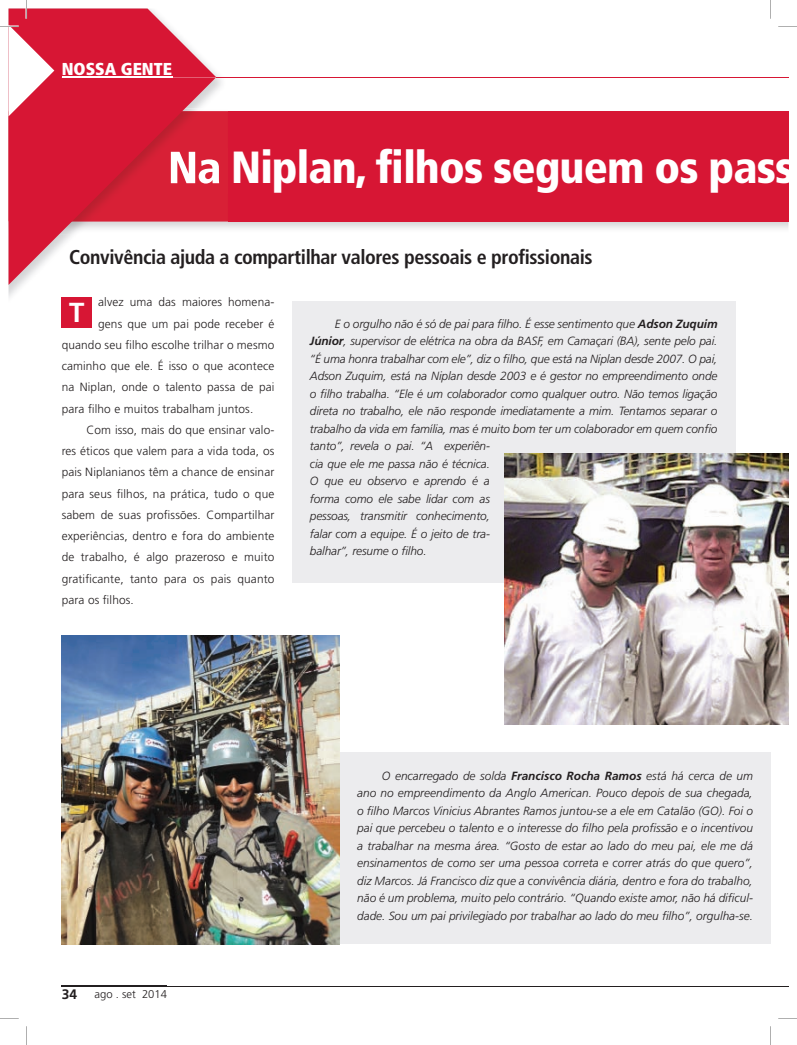
<style>
.page{position:relative;width:797px;height:1045px;background:#fff}
.page>*{position:absolute;margin:0;border:0;box-sizing:border-box;transform-origin:0 0}
.t1{font:900 condensed 45px "Frutiger LT Std";letter-spacing:-.02em;color:#fff}
.t2{font:700 27.5px "Frutiger";color:#fff}
.t3{font:700 condensed 20px "Frutiger LT Std";letter-spacing:-.02em;color:#231f20}
.t4{font:900 condensed 17.25px "Frutiger LT Std";color:#fff}
.t5{font:700 13.75px "Frutiger";color:#231f20}
.t6{font:italic 300 11.88px/17.5px "Frutiger";letter-spacing:-.01em;color:#231f20;text-align:justify}
.t7{font:300 11.88px "Frutiger";letter-spacing:.01em;color:#231f20}
.t8{font:300 11.25px "Frutiger";color:#231f20}
.s1{font-weight:700}
</style>
<div class="page">
<img style="left:228px;top:221px;width:560px;height:8px">
<div style="left:9px;top:111px;width:779px;height:110px;background:#d71634"></div>
<div style="left:339px;top:753px;width:431px;height:191px;background:#ececee"></div>
<div style="left:292px;top:301px;width:443px;height:282px;background:#ececee"></div>
<img style="left:216px;top:161px;width:4px;height:23px">
<svg style="left:9px;top:9px;width:207px;height:276px;fill:#d71634"></svg>
<svg style="left:172px;top:77px;width:44px;height:1px"></svg>
<hr style="left:62px;top:77px;width:110px;height:1px;background:#fff">
<hr style="left:216px;top:77px;width:572px;height:1px;background:#d71634">
<div style="left:62px;top:297px;width:30px;height:31px;background:#d71634"></div>
<svg style="left:770px;top:986px;width:18px;height:1px"></svg>
<hr style="left:62px;top:986px;width:708px;height:1px;background:#231f20">
<img style="left:62px;top:636px;width:277px;height:308px">
<img style="left:505px;top:454px;width:283px;height:270px">
<hr style="left:62px;top:985px;width:105px;height:1px;background:#231f20">
<svg style="left:770px;top:0;width:1px;height:19px"></svg>
<svg style="left:25px;top:0;width:2px;height:19px"></svg>
<svg style="left:778px;top:26px;width:19px;height:1px"></svg>
<svg style="left:0;top:25px;width:54px;height:91px"></svg>
<svg style="left:778px;top:1018px;width:19px;height:1px"></svg>
<svg style="left:0;top:1018px;width:19px;height:1px"></svg>
<svg style="left:770px;top:1026px;width:1px;height:19px"></svg>
<svg style="left:26px;top:1026px;width:1px;height:19px"></svg>
<h3 class="t4" style="left:62px;top:58px;width:112px">NOSSA GENTE</h3>
<h1 class="t1" style="left:168px;top:140px;width:627px">Na Niplan, filhos seguem os pass</h1>
<h3 class="t3" style="left:69px;top:245px;width:525px">Convivência ajuda a compartilhar valores pessoais e profissionais</h3>
<p class="t7" style="left:98px;top:295px;width:178px">alvez uma das maiores homena-</p>
<p class="t7" style="left:98px;top:317px;width:178px">gens que um pai pode receber é</p>
<p class="t7" style="left:62px;top:338px;width:214px">quando seu filho escolhe trilhar o mesmo</p>
<p class="t7" style="left:62px;top:359px;width:214px">caminho que ele. É isso o que acontece</p>
<p class="t7" style="left:62px;top:380px;width:214px">na Niplan, onde o talento passa de pai</p>
<p class="t7" style="left:62px;top:402px;width:193px">para filho e muitos trabalham juntos.</p>
<p class="t7" style="left:86px;top:423px;width:189px">Com isso, mais do que ensinar valo-</p>
<p class="t7" style="left:62px;top:444px;width:214px">res éticos que valem para a vida toda, os</p>
<p class="t7" style="left:62px;top:465px;width:214px">pais Niplanianos têm a chance de ensinar</p>
<p class="t7" style="left:62px;top:487px;width:214px">para seus filhos, na prática, tudo o que</p>
<p class="t7" style="left:62px;top:508px;width:214px">sabem de suas profissões. Compartilhar</p>
<p class="t7" style="left:62px;top:529px;width:214px">experiências, dentro e fora do ambiente</p>
<p class="t7" style="left:62px;top:550px;width:214px">de trabalho, é algo prazeroso e muito</p>
<p class="t7" style="left:62px;top:572px;width:214px">gratificante, tanto para os pais quanto</p>
<p class="t7" style="left:62px;top:593px;width:74px">para os filhos.</p>
<h2 class="t2" style="left:69px;top:296px;width:17px">T</h2>
<p class="t6" style="left:310px;top:315px;width:409px;text-align:left;text-indent:25px">E o orgulho não é só de pai para filho. É esse sentimento que <span class="s1">Adson zuquim júnior</span>, supervisor de elétrica na obra da BASF, em Camaçari (BA), sente pelo pai. “É uma honra trabalhar com ele”, diz o filho, que está na Niplan desde 2007. O pai, Adson Zuquim, está na Niplan desde 2003 e é gestor no empreendimento onde o filho trabalha. “Ele é um colaborador como qualquer outro. Não temos ligação direta no trabalho, ele não responde imediatamente a mim. Tentamos separar o trabalho da vida em família, mas é muito bom ter um colaborador em quem confio tanto”, revela o pai. “A experiên-<br>cia que ele me passa não é técnica.<br>O que eu observo e aprendo é a<br>forma como ele sabe lidar com as<br>pessoas, transmitir conhecimento,<br>falar com a equipe. É o jeito de tra-<br>balhar”, resume o filho.</p>
<p class="t5" style="left:62px;top:986px;width:17px">34</p>
<p class="t8" style="left:94px;top:988px;width:74px">ago . set 2014</p>
<p class="t6" style="left:357px;top:767px;width:397px;text-indent:25px">O encarregado de solda <span class="s1">Francisco rocha ramos</span> está há cerca de um ano no empreendimento da Anglo American. Pouco depois de sua chegada, o filho Marcos Vinicius Abrantes Ramos juntou-se a ele em Catalão (GO). Foi o pai que percebeu o talento e o interesse do filho pela profissão e o incentivou a trabalhar na mesma área. “Gosto de estar ao lado do meu pai, ele me dá ensinamentos de como ser uma pessoa correta e correr atrás do que quero”, diz Marcos. Já Francisco diz que a convivência diária, dentro e fora do trabalho, não é um problema, muito pelo contrário. “Quando existe amor, não há dificul&shy;dade. Sou um pai privilegiado por trabalhar ao lado do meu filho”, orgulha-se.</p>
</div>
